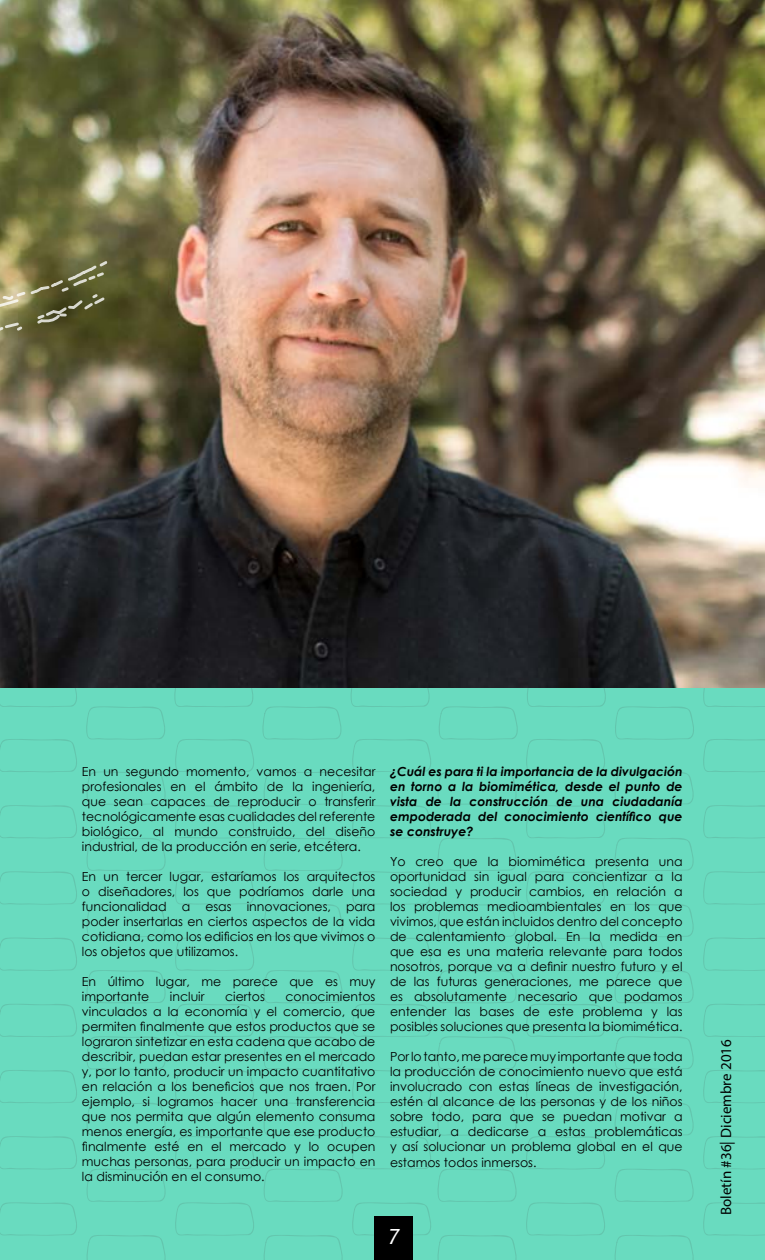
<style>
.page{position:relative;width:765px;height:1260px;background:#69dbbf}
.page>*{position:absolute;margin:0;border:0;box-sizing:border-box;transform-origin:0 0}
.t1{font:italic 25px "Mr Eaves Mod OT";color:#fff}
.t2{font:15px "Myriad Pro";color:#000}
.t3{font:12.5px/15px "Century Gothic";color:#000;text-align:justify}
.t4{font:italic 700 12.5px/15px "Century Gothic";color:#000;text-align:justify}
</style>
<div class="page">
<svg style="left:86px;top:706px;width:79px;height:34px"></svg>
<svg style="left:173px;top:687px;width:82px;height:20px"></svg>
<svg style="left:0;top:688px;width:77px;height:548px"></svg>
<svg style="left:87px;top:771px;width:79px;height:34px"></svg>
<svg style="left:87px;top:838px;width:79px;height:33px"></svg>
<svg style="left:87px;top:904px;width:79px;height:33px"></svg>
<svg style="left:87px;top:970px;width:79px;height:33px"></svg>
<svg style="left:87px;top:1036px;width:79px;height:34px"></svg>
<svg style="left:87px;top:1102px;width:79px;height:34px"></svg>
<svg style="left:87px;top:1169px;width:79px;height:33px"></svg>
<svg style="left:87px;top:1235px;width:79px;height:25px"></svg>
<svg style="left:175px;top:739px;width:79px;height:33px"></svg>
<svg style="left:175px;top:805px;width:79px;height:33px"></svg>
<svg style="left:175px;top:871px;width:79px;height:34px"></svg>
<svg style="left:175px;top:938px;width:79px;height:33px"></svg>
<svg style="left:175px;top:1004px;width:79px;height:33px"></svg>
<svg style="left:175px;top:1070px;width:79px;height:33px"></svg>
<svg style="left:175px;top:1136px;width:79px;height:34px"></svg>
<svg style="left:175px;top:1202px;width:79px;height:34px"></svg>
<svg style="left:615px;top:706px;width:79px;height:34px"></svg>
<svg style="left:702px;top:687px;width:63px;height:20px"></svg>
<svg style="left:262px;top:687px;width:346px;height:573px"></svg>
<svg style="left:615px;top:771px;width:79px;height:34px"></svg>
<svg style="left:615px;top:838px;width:79px;height:33px"></svg>
<svg style="left:615px;top:904px;width:79px;height:33px"></svg>
<svg style="left:615px;top:970px;width:79px;height:33px"></svg>
<svg style="left:615px;top:1036px;width:79px;height:34px"></svg>
<svg style="left:615px;top:1102px;width:79px;height:34px"></svg>
<svg style="left:615px;top:1169px;width:79px;height:33px"></svg>
<svg style="left:615px;top:1235px;width:79px;height:25px"></svg>
<svg style="left:703px;top:739px;width:62px;height:33px"></svg>
<svg style="left:703px;top:805px;width:62px;height:33px"></svg>
<svg style="left:703px;top:871px;width:62px;height:34px"></svg>
<svg style="left:703px;top:938px;width:62px;height:33px"></svg>
<svg style="left:703px;top:1004px;width:62px;height:33px"></svg>
<svg style="left:703px;top:1070px;width:62px;height:33px"></svg>
<svg style="left:703px;top:1136px;width:62px;height:34px"></svg>
<svg style="left:703px;top:1202px;width:62px;height:34px"></svg>
<img style="left:0;top:0;width:765px;height:687px">
<img style="left:0;top:92px;width:110px;height:596px">
<div style="left:374px;top:1216px;width:39px;height:44px;background:#000"></div>
<p class="t3" style="left:82px;top:763px;width:295px">En un segundo momento, vamos a necesitar profesionales en el ámbito de la ingeniería, que sean capaces de reproducir o transferir tecnológicamente esas cualidades del referente biológico, al mundo construido, del diseño industrial, de la producción en serie, etcétera.</p>
<p class="t3" style="left:82px;top:868px;width:295px">En un tercer lugar, estaríamos los arquitectos o diseñadores, los que podríamos darle una funcionalidad a esas innovaciones, para poder insertarlas en ciertos aspectos de la vida cotidiana, como los edificios en los que vivimos o los objetos que utilizamos.</p>
<p class="t3" style="left:82px;top:973px;width:295px">En último lugar, me parece que es muy importante</p>
<p class="t3" style="left:82px;top:988px;width:295px;text-indent:204px">conocimientos vinculados a la economía y el comercio, que permiten finalmente que estos productos que se lograron sintetizar en esta cadena que acabo de describir, puedan estar presentes en el mercado y, por lo tanto, producir un impacto cuantitativo en relación a los beneficios que nos traen. Por ejemplo, si logramos hacer una transferencia que nos permita que algún elemento consuma menos energía, es importante que ese producto finalmente esté en el mercado y lo ocupen muchas personas, para producir un impacto en la disminución en el consumo.</p>
<p class="t3" style="left:170px;top:988px;width:36px">incluir</p>
<p class="t3" style="left:225px;top:988px;width:41px">ciertos</p>
<p class="t4" style="left:390px;top:763px;width:294px">¿Cuál es para ti la importancia de la divulgación en torno a la biomimética, desde el punto de vista de la construcción de una ciudadanía empoderada del conocimiento científico que se construye?</p>
<p class="t3" style="left:390px;top:853px;width:294px">Yo creo que la biomimética presenta una oportunidad sin igual para concientizar a la sociedad y producir cambios, en relación a los problemas medioambientales en los que vivimos, que están incluidos dentro del concepto de calentamiento global. En la medida en que esa es una materia relevante para todos nosotros, porque va a definir nuestro futuro y el de las futuras generaciones, me parece que es absolutamente necesario que podamos entender las bases de este problema y las posibles soluciones que presenta la biomimética.</p>
<p class="t3" style="left:390px;top:1048px;width:294px">Por lo tanto, me parece muy importante que toda la producción de conocimiento nuevo que está involucrado con estas líneas de investigación, estén al alcance de las personas y de los niños sobre todo, para que se puedan motivar a estudiar, a dedicarse a estas problemáticas y así solucionar un problema global en el que</p>
<p class="t3" style="left:390px;top:1155px;width:148px">estamos todos inmersos.</p>
<h1 class="t1" style="left:389px;top:1223px;width:12px">7</h1>
<p class="t2" style="left:717px;top:1215px;width:177px;rotate:-90deg">Boletín #36| Diciembre 2016</p>
</div>
